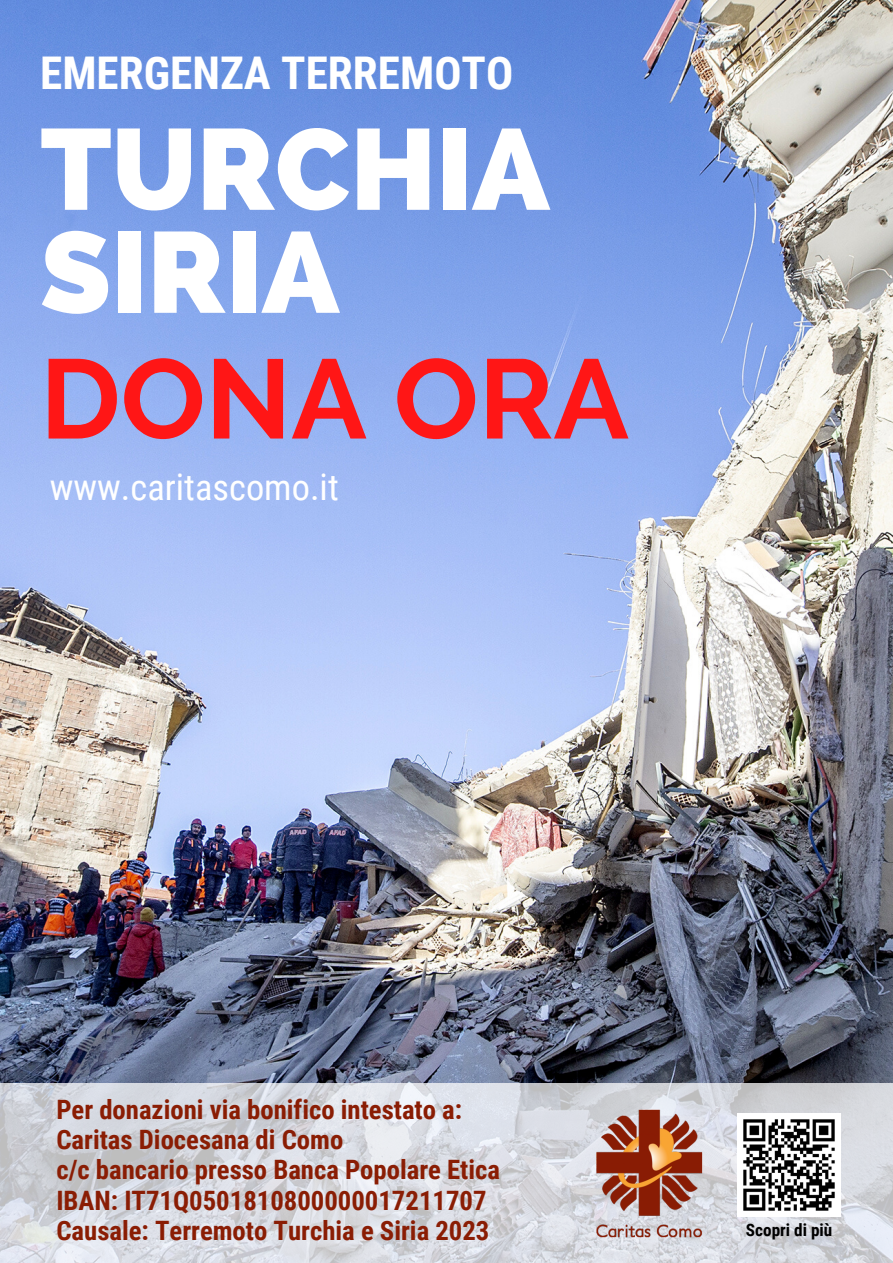
<style>
.page{position:relative;width:893px;height:1263px;background:#fff}
.page>*{position:absolute;margin:0;border:0;box-sizing:border-box;transform-origin:0 0}
.t1{font:800 114.52px/103px "Raleway";color:#fff}
.t2{font:700 112.27px "Raleway";color:#ff1616}
.t3{font:700 45.15px "Roboto Condensed";color:#fff}
.t4{font:36.45px "Roboto Condensed";color:#fff}
.t5{font:700 26.7px/30.4px "Roboto Condensed";color:#8a1d04}
.t6{font:700 17.17px "Roboto Condensed";color:#000}
</style>
<div class="page">
<img style="left:0;top:0;width:893px;height:1083px">
<svg style="left:0;top:1083px;width:893px;height:180px;background:#d5d8de"></svg>
<img style="left:579px;top:1103px;width:143px;height:143px">
<img style="left:737px;top:1114px;width:103px;height:103px">
<h3 class="t3" style="left:40px;top:47px;width:474px">EMERGENZA TERREMOTO</h3>
<h1 class="t1" style="left:40px;top:118px;width:511px">TURCHIA<br>SIRIA</h1>
<h2 class="t2" style="left:40px;top:333px;width:590px">DONA ORA</h2>
<h3 class="t4" style="left:50px;top:466px;width:290px">www.caritascomo.it</h3>
<p class="t5" style="left:56px;top:1094px;width:445px">Per donazioni via bonifico intestato a:<br>Caritas Diocesana di Como<br>c/c bancario presso Banca Popolare Etica IBAN: IT71Q0501810800000017211707<br>Causale: Terremoto Turchia e Siria 2023</p>
<p class="t6" style="left:746px;top:1220px;width:88px">Scopri di più</p>
</div>
